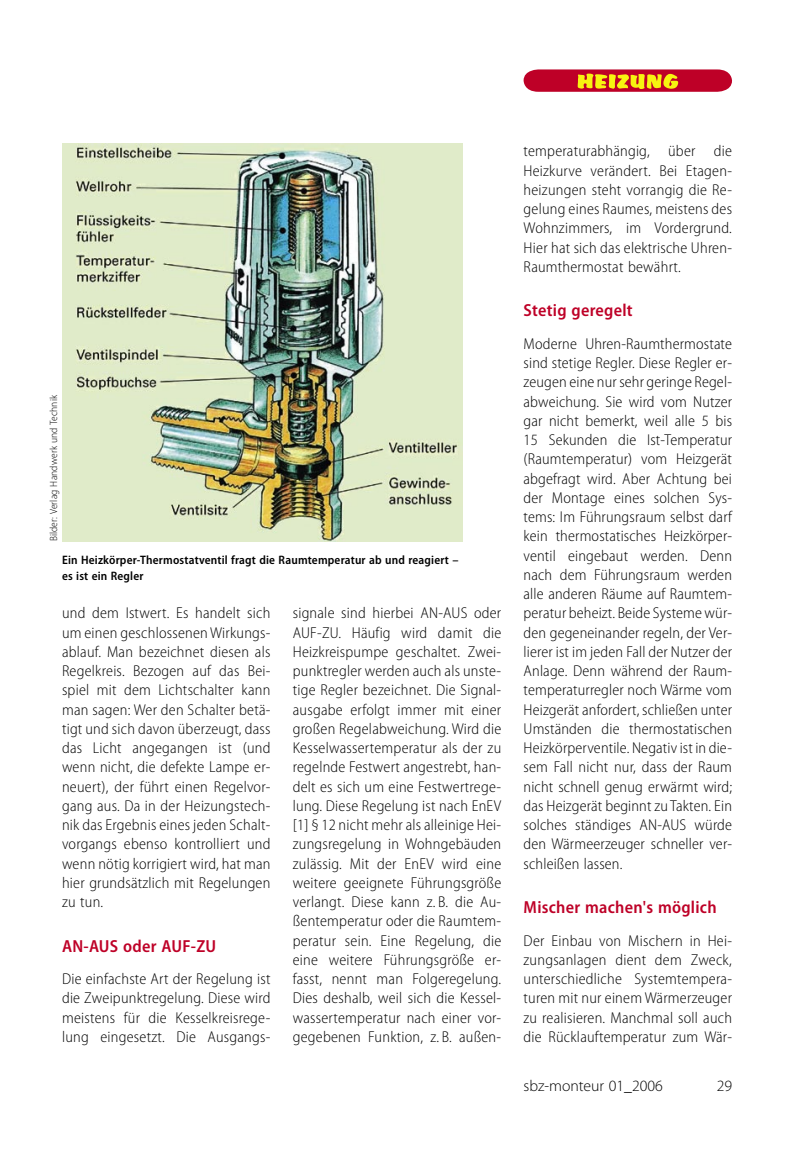
<style>
.page{position:relative;width:804px;height:1156px;background:#fff}
.page>*{position:absolute;margin:0;border:0;box-sizing:border-box;transform-origin:0 0}
._06_Zwischenüberschrift{font:600 semi-condensed 17.5px "Myriad Pro";letter-spacing:.015em;color:#be0027}
._04_Grundtext{font:300 semi-condensed 15.75px/19.2px "Myriad Pro";letter-spacing:.015em;color:#000;text-align:justify}
.t1{font:300 15.75px "Myriad Pro";color:#000}
._08_BU{font:600 semi-condensed 12.25px/15.8px "Myriad Pro";letter-spacing:.015em;color:#000}
._08b_BU_Autor{font:300 semi-condensed 10.5px "Myriad Pro";letter-spacing:.015em;color:#000}
</style>
<div class="page">
<svg style="left:523px;top:69px;width:209px;height:23px;background:#cd412f"></svg>
<img style="left:62px;top:144px;width:400px;height:397px">
<p class="_08b_BU_Autor" style="left:48px;top:541px;width:148px;rotate:-90deg">Bilder: Verlag Handwerk und Technik</p>
<p class="_08_BU" style="left:62px;top:552px;width:398px">Ein Heizkörper-Thermostatventil fragt die Raumtemperatur ab und reagiert – es ist ein Regler</p>
<p class="_04_Grundtext" style="left:62px;top:604px;width:210px">und dem Istwert. Es handelt sich um einen geschlossenen Wirkungs&shy;ablauf. Man bezeichnet diesen als Regelkreis. Bezogen auf das Bei&shy;spiel mit dem Lichtschalter kann man sagen: Wer den Schalter betä&shy;tigt und sich davon überzeugt, dass das Licht angegangen ist (und wenn nicht, die defekte Lampe er&shy;neuert), der führt einen Regelvor&shy;gang aus. Da in der Heizungstech&shy;nik das Ergebnis eines jeden Schalt&shy;vorgangs ebenso kontrolliert und wenn nötig korrigiert wird, hat man hier grundsätzlich mit Regelungen zu tun.</p>
<p class="_06_Zwischenüberschrift" style="left:62px;top:936px;width:156px">AN-AUS oder AUF-ZU</p>
<p class="_04_Grundtext" style="left:62px;top:969px;width:210px">Die einfachste Art der Regelung ist die Zweipunktregelung. Diese wird meistens für die Kesselkreisrege&shy;lung eingesetzt. Die Ausgangs-</p>
<p class="_04_Grundtext" style="left:293px;top:604px;width:210px">signale sind hierbei AN-AUS oder AUF-ZU. Häufig wird damit die Heizkreispumpe geschaltet. Zwei&shy;punktregler werden auch als unste&shy;tige Regler bezeichnet. Die Signal&shy;ausgabe erfolgt immer mit einer großen Regelabweichung. Wird die Kesselwassertemperatur als der zu regelnde Festwert angestrebt, han&shy;delt es sich um eine Festwertrege&shy;lung. Diese Regelung ist nach EnEV [1] § 12 nicht mehr als alleinige Hei&shy;zungsregelung in Wohngebäuden zulässig. Mit der EnEV wird eine weitere geeignete Führungsgröße verlangt. Diese kann z. B. die Au&shy;ßentemperatur oder die Raumtem&shy;peratur sein. Eine Regelung, die eine weitere Führungsgröße er&shy;fasst, nennt man Folgeregelung.<br>Dies deshalb, weil sich die Kessel&shy;wassertemperatur nach einer vor&shy;gegebenen Funktion, z. B. außen-</p>
<p class="_04_Grundtext" style="left:523px;top:142px;width:210px">temperaturabhängig, über die Heizkurve verändert. Bei Etagen&shy;heizungen steht vorrangig die Re&shy;gelung eines Raumes, meistens des Wohnzimmers, im Vordergrund.<br>Hier hat sich das elektrische Uhren-Raumthermostat bewährt.</p>
<p class="_06_Zwischenüberschrift" style="left:523px;top:301px;width:111px">Stetig geregelt</p>
<p class="_04_Grundtext" style="left:523px;top:334px;width:210px">Moderne Uhren-Raumthermostate sind stetige Regler. Diese Regler er&shy;zeugen eine nur sehr geringe Regel&shy;abweichung. Sie wird vom Nutzer gar nicht bemerkt, weil alle 5 bis 15 Sekunden die Ist-Temperatur (Raumtemperatur) vom Heizgerät abgefragt wird. Aber Achtung bei der Montage eines solchen Sys&shy;tems: Im Führungsraum selbst darf kein thermostatisches Heizkörper&shy;ventil eingebaut werden. Denn nach dem Führungsraum werden alle anderen Räume auf Raumtem&shy;peratur beheizt. Beide Systeme wür&shy;den gegeneinander regeln, der Ver&shy;lierer ist im jeden Fall der Nutzer der Anlage. Denn während der Raum&shy;temperaturregler noch Wärme vom Heizgerät anfordert, schließen unter Umständen die thermostatischen Heizkörperventile. Negativ ist in die&shy;sem Fall nicht nur, dass der Raum nicht schnell genug erwärmt wird; das Heizgerät beginnt zu Takten. Ein solches ständiges AN-AUS würde den Wärmeerzeuger schneller ver&shy;schleißen lassen.</p>
<p class="_06_Zwischenüberschrift" style="left:523px;top:897px;width:195px">Mischer machen's möglich</p>
<p class="_04_Grundtext" style="left:523px;top:931px;width:210px">Der Einbau von Mischern in Hei&shy;zungsanlagen dient dem Zweck, unterschiedliche Systemtempera&shy;turen mit nur einem Wärmerzeuger zu realisieren. Manchmal soll auch die Rücklauftemperatur zum Wär-</p>
<p class="t1" style="left:523px;top:1077px;width:141px">sbz-monteur 01_2006</p>
<p class="t1" style="left:716px;top:1077px;width:17px">29</p>
</div>
